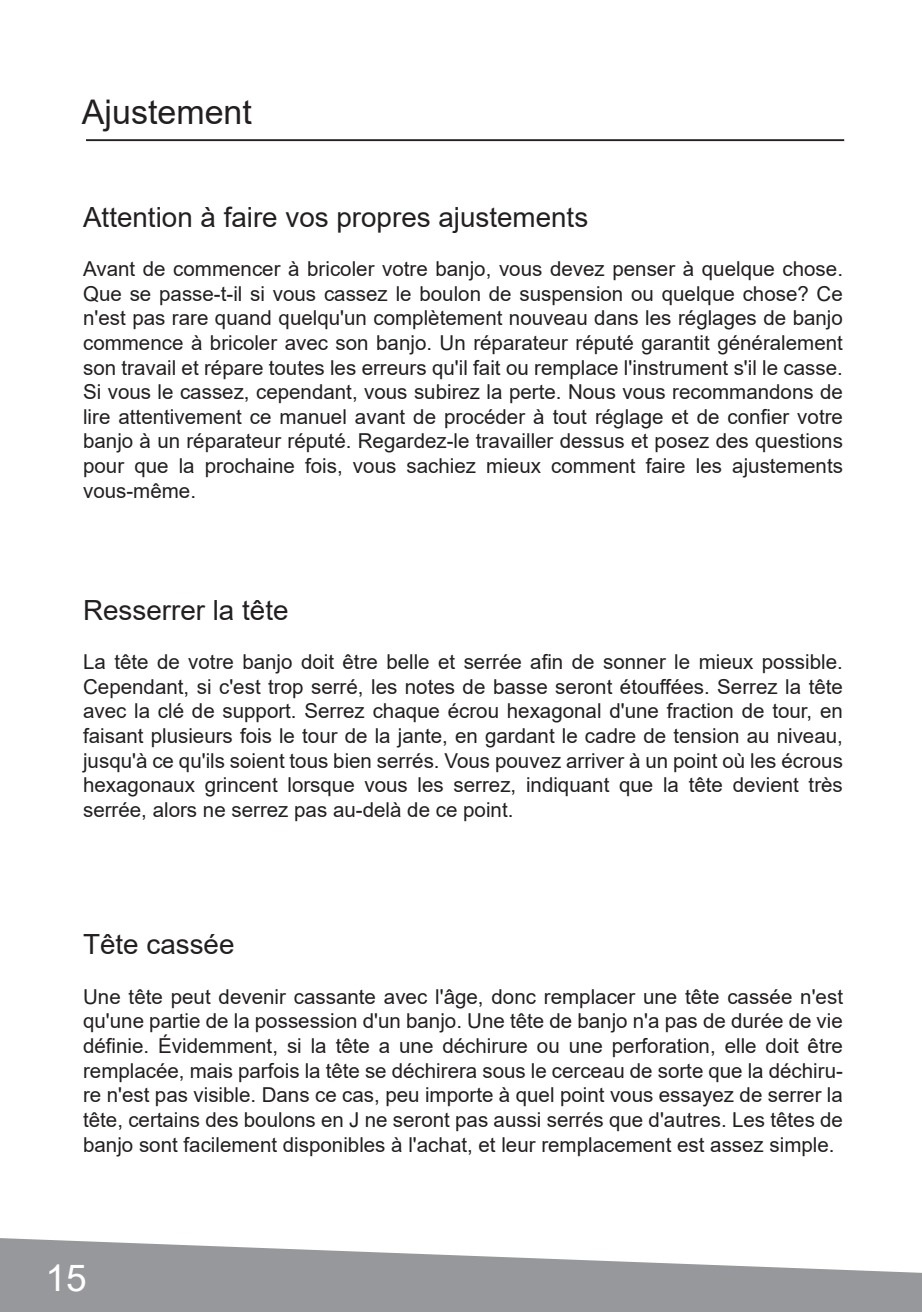
<style>
.page{position:relative;width:922px;height:1312px;background:#fff}
.page>*{position:absolute;margin:0;border:0;box-sizing:border-box;transform-origin:0 0}
.t1{font:37px "Arial";color:#fff}
.t2{font:34px "Arial";color:#231f20}
.t3{font:27.75px "Arial";color:#231f20}
.t4{font:20.5px/24.5px "Arial";color:#231f20;text-align:justify}
</style>
<div class="page">
<hr style="left:86px;top:139px;width:758px;height:2px;background:#231f20">
<svg style="left:0;top:1238px;width:921px;height:73px;fill:#97989c"></svg>
<h2 class="t2" style="left:82px;top:88px;width:171px">Ajustement</h2>
<h3 class="t3" style="left:83px;top:198px;width:506px">Attention à faire vos propres ajustements</h3>
<p class="t4" style="left:83px;top:256px;width:761px">Avant de commencer à bricoler votre banjo, vous devez penser à quelque chose.<br>Que se passe-t-il si vous cassez le boulon de suspension ou quelque chose? Ce n'est pas rare quand quelqu'un complètement nouveau dans les réglages de banjo commence à bricoler avec son banjo. Un réparateur réputé garantit généralement son travail et répare toutes les erreurs qu'il fait ou remplace l'instrument s'il le casse.<br>Si vous le cassez, cependant, vous subirez la perte. Nous vous recommandons de lire attentivement ce manuel avant de procéder à tout réglage et de confier votre banjo à un réparateur réputé. Regardez-le travailler dessus et posez des questions pour que la prochaine fois, vous sachiez mieux comment faire les ajustements vous-même.</p>
<h3 class="t3" style="left:83px;top:591px;width:207px">Resserrer la tête</h3>
<p class="t4" style="left:83px;top:649px;width:761px">La tête de votre banjo doit être belle et serrée afin de sonner le mieux possible.<br>Cependant, si c'est trop serré, les notes de basse seront étouffées. Serrez la tête avec la clé de support. Serrez chaque écrou hexagonal d'une fraction de tour, en faisant plusieurs fois le tour de la jante, en gardant le cadre de tension au niveau, jusqu'à ce qu'ils soient tous bien serrés. Vous pouvez arriver à un point où les écrous hexagonaux grincent lorsque vous les serrez, indiquant que la tête devient très serrée, alors ne serrez pas au-delà de ce point.</p>
<h3 class="t3" style="left:83px;top:925px;width:153px">Tête cassée</h3>
<p class="t4" style="left:83px;top:983px;width:761px">Une tête peut devenir cassante avec l'âge, donc remplacer une tête cassée n'est qu'une partie de la possession d'un banjo. Une tête de banjo n'a pas de durée de vie définie. Évidemment, si la tête a une déchirure ou une perforation, elle doit être remplacée, mais parfois la tête se déchirera sous le cerceau de sorte que la déchiru&shy;re n'est pas visible. Dans ce cas, peu importe à quel point vous essayez de serrer la tête, certains des boulons en J ne seront pas aussi serrés que d'autres. Les têtes de banjo sont facilement disponibles à l'achat, et leur remplacement est assez simple.</p>
<h1 class="t1" style="left:45px;top:1251px;width:43px">15</h1>
</div>
